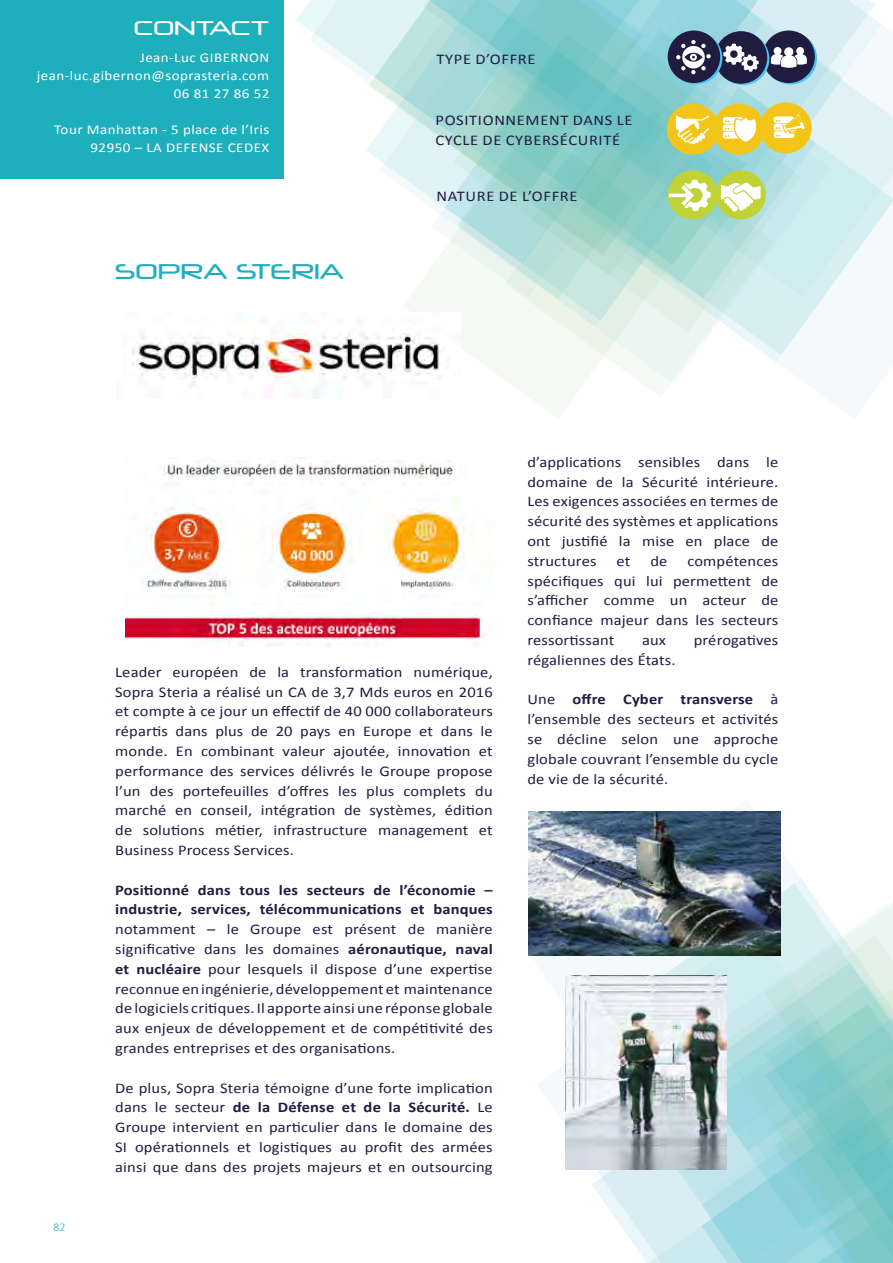
<style>
.page{position:relative;width:893px;height:1263px;background:#fff}
.page>*{position:absolute;margin:0;border:0;box-sizing:border-box;transform-origin:0 0}
.t1{font:20.25px "Neuropol";letter-spacing:.03em;color:#1eafbc;scale:1.11 1}
.t2{font:18.9px "Neuropol";letter-spacing:.03em;color:#fff;scale:1.11 1}
.t3{font:14.85px/19.8px "Calibri";letter-spacing:.01em;color:#211c41;text-align:justify;scale:1.11 1}
.t4{font:700 14.85px/19.8px "Calibri";letter-spacing:.01em;color:#211c41;scale:1.11 1}
.t5{font:14.85px/19.8px "Calibri";letter-spacing:.04em;color:#211c41;scale:1.11 1}
.t6{font:13.5px/18px "Calibri";letter-spacing:.03em;color:#fff;text-align:right;scale:1.11 1}
.t7{font:300 12px "Calibri";color:#1eafbc}
.s1{font-weight:700}
</style>
<div class="page">
<svg style="left:528px;top:800px;width:272px;height:323px"></svg>
<svg style="left:583px;top:878px;width:221px;height:372px"></svg>
<svg style="left:647px;top:883px;width:246px;height:380px;background:#aadbdd"></svg>
<svg style="left:808px;top:362px;width:85px;height:56px;fill:#f4fafc"></svg>
<svg style="left:761px;top:0;width:132px;height:362px"></svg>
<svg style="left:671px;top:11px;width:160px;height:373px"></svg>
<svg style="left:461px;top:327px;width:210px;height:91px;fill:#f5f9f3"></svg>
<svg style="left:404px;top:298px;width:348px;height:29px"></svg>
<img style="left:132px;top:312px;width:329px;height:86px">
<img style="left:126px;top:457px;width:367px;height:189px">
<div style="left:0;top:0;width:283px;height:178px;background:#1eafbc"></div>
<div style="left:716px;top:170px;width:50px;height:49px;background:#c0d236;border-radius:50%"></div>
<svg style="left:764px;top:32px;width:53px;height:52px"></svg>
<div style="left:762px;top:31px;width:53px;height:52px;background:#1f1c40;border-radius:50%"></div>
<svg style="left:771px;top:47px;width:36px;height:21px"></svg>
<svg style="left:717px;top:33px;width:52px;height:52px"></svg>
<div style="left:715px;top:31px;width:52px;height:53px;background:#1f1c40;border-radius:50%"></div>
<div style="left:760px;top:102px;width:52px;height:51px;background:#f3c518;border-radius:50%"></div>
<svg style="left:774px;top:114px;width:31px;height:24px"></svg>
<div style="left:713px;top:104px;width:52px;height:51px;background:#f3c518;border-radius:50%"></div>
<svg style="left:296px;top:0;width:465px;height:298px"></svg>
<img style="left:528px;top:812px;width:252px;height:143px">
<img style="left:565px;top:976px;width:162px;height:194px">
<p class="t2" style="left:134px;top:16px;width:123px">CONTACT</p>
<p class="t6" style="left:37px;top:49px;width:211px">Jean-Luc GIBERNON jean-luc.gibernon@soprasteria.com<br>06 81 27 86 52</p>
<p class="t6" style="left:54px;top:121px;width:195px">Tour Manhattan - 5 place de l’Iris<br>92950 – LA DEFENSE CEDEX</p>
<p class="t6" style="left:121px;top:56px;width:134px">David BIZEUL david.bizeul@sekoia.fr<br>0664458429</p>
<p class="t6" style="left:193px;top:146px;width:69px">75008 Paris</p>
<h1 class="t1" style="left:115px;top:259px;width:207px">SOPRA STERIA</h1>
<p class="t5" style="left:437px;top:49px;width:91px">TYPE D’OFFRE</p>
<p class="t5" style="left:435px;top:111px;width:179px">POSITIONNEMENT DANS LE<br>CYCLE DE CYBERSÉCURITÉ</p>
<p class="t5" style="left:437px;top:187px;width:128px">NATURE DE L’OFFRE</p>
<p class="t7" style="left:54px;top:1219px;width:14px">82</p>
<p class="t3" style="left:115px;top:662px;width:342px">Leader européen de la transformation numérique, Sopra Steria a réalisé un CA de 3,7 Mds euros en 2016 et compte à ce jour un effectif de 40 000 collaborateurs répartis dans plus de 20 pays en Europe et dans le monde. En combinant valeur ajoutée, innovation et performance des services délivrés le Groupe propose l’un des portefeuilles d’offres les plus complets du marché en conseil, intégration de systèmes, édition de solutions métier, infrastructure management et Business Process Services.</p>
<p class="t4" style="left:115px;top:880px;width:342px">Positionné dans tous les secteurs de l’économie – industrie, services, télécommunications et banques</p>
<p class="t3" style="left:115px;top:919px;width:342px">notamment – le Groupe est présent de manière significative dans les domaines <span class="s1">aéronautique, naval et nucléaire</span> pour lesquels il dispose d’une expertise reconnue en ingénierie, développement et maintenance de logiciels critiques. Il apporte ainsi une réponse globale aux enjeux de développement et de compétitivité des grandes entreprises et des organisations.</p>
<p class="t3" style="left:115px;top:1078px;width:342px">De plus, Sopra Steria témoigne d’une forte implication dans le secteur <span class="s1">de la Défense et de la Sécurité.</span> Le Groupe intervient en particulier dans le domaine des SI opérationnels et logistiques au profit des armées ainsi que dans des projets majeurs et en outsourcing</p>
<p class="t3" style="left:527px;top:452px;width:228px">d’applications sensibles dans le domaine de la Sécurité intérieure.<br>Les exigences associées en termes de sécurité des systèmes et applications ont justifié la mise en place de structures</p>
<p class="t3" style="left:527px;top:551px;width:228px;text-indent:160px">compétences spécifiques qui lui permettent de s’afficher comme un acteur de confiance majeur dans les secteurs ressortissant</p>
<p class="t3" style="left:616px;top:551px;width:14px">et</p>
<p class="t3" style="left:650px;top:551px;width:17px">de</p>
<p class="t3" style="left:642px;top:630px;width:23px">aux</p>
<p class="t3" style="left:694px;top:630px;width:78px">prérogatives</p>
<p class="t3" style="left:527px;top:650px;width:135px">régaliennes des États.</p>
<p class="t3" style="left:527px;top:690px;width:228px">Une <span class="s1">offre Cyber transverse</span> à l’ensemble des secteurs et activités se décline selon une approche globale couvrant l’ensemble du cycle de vie de la sécurité.</p>
</div>
